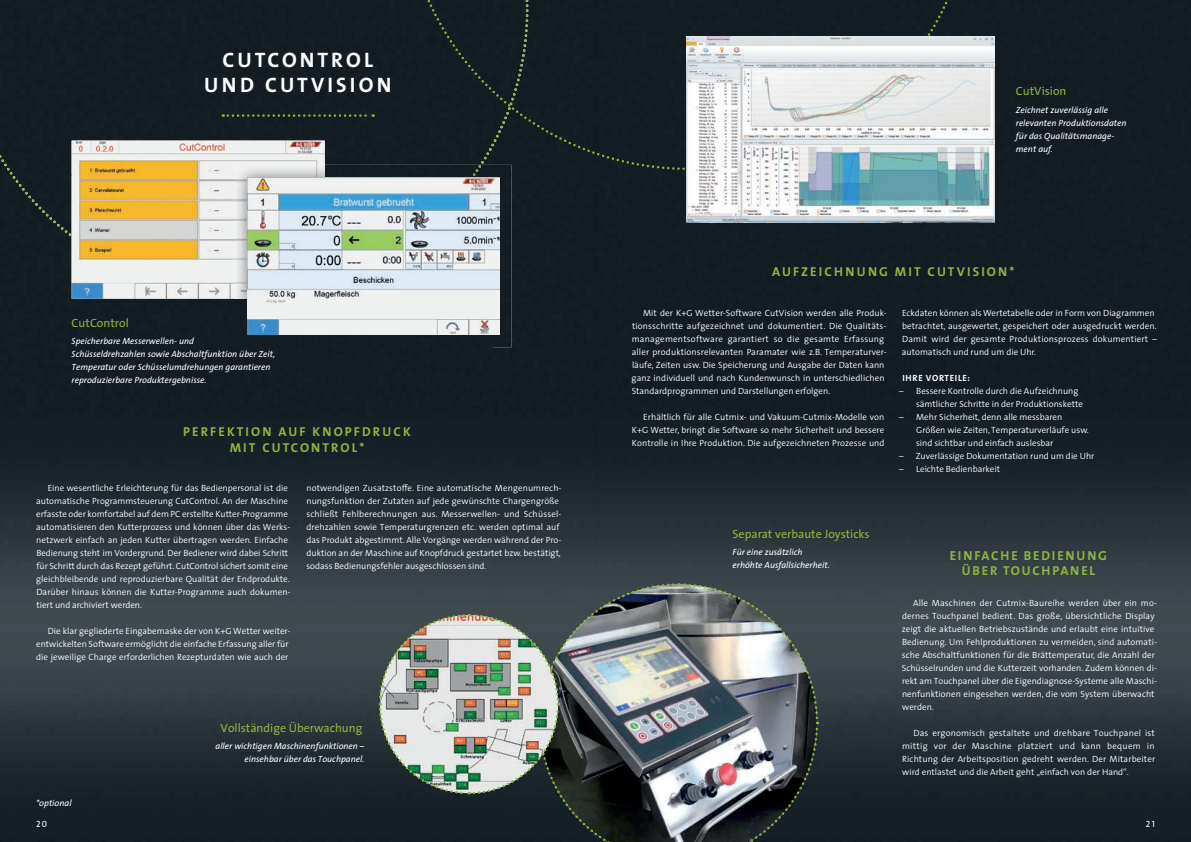
<style>
.page{position:relative;width:1191px;height:842px;background:#fff}
.page>*{position:absolute;margin:0;border:0;box-sizing:border-box;transform-origin:0 0}
.t1{font:21px/25.2px "The Sans Bold Caps";letter-spacing:.15em;color:#fff;text-align:center}
.t2{font:700 13px/15.6px "The Sans";letter-spacing:.16em;color:#8eb63e;text-align:center}
.t3{font:700 13px/15.6px "The Sans";letter-spacing:.135em;color:#8eb63e;text-align:center}
.t4{font:12px "The Sans";color:#8eb63e}
.t5{font:300 9px/13px "The Sans";color:#fff}
.t6{font:italic 9px/13px "The Sans";color:#fff}
.t7{font:700 9px "The Sans";letter-spacing:.075em;color:#fff}
.t8{font:9px "The Sans Regular Caps";color:#fff}
</style>
<div class="page">
<img style="left:595px;top:0;width:596px;height:842px">
<img style="left:0;top:295px;width:104px;height:547px">
<img style="left:492px;top:203px;width:103px;height:379px">
<img style="left:104px;top:299px;width:140px;height:543px">
<img style="left:244px;top:347px;width:248px;height:495px">
<div style="left:528px;top:0;width:252px;height:203px;background:#131c23"></div>
<div style="left:780px;top:0;width:226px;height:155px;background:#131c23"></div>
<div style="left:513px;top:0;width:15px;height:278px;background:#131c23"></div>
<div style="left:0;top:0;width:513px;height:279px;background:#131c23"></div>
<img style="left:72px;top:141px;width:253px;height:158px">
<div style="left:304px;top:165px;width:207px;height:182px;background:#131c23"></div>
<img style="left:234px;top:299px;width:70px;height:48px">
<img style="left:425px;top:165px;width:56px;height:12px">
<img style="left:234px;top:165px;width:91px;height:134px">
<img style="left:247px;top:177px;width:252px;height:158px">
<svg style="left:223px;top:114px;width:151px;height:3px"></svg>
<img style="left:687px;top:36px;width:308px;height:186px">
<img style="left:377px;top:582px;width:442px;height:260px">
<h1 class="t1" style="left:204px;top:46px;width:189px">CUTCONTROL<br>UND CUTVISION</h1>
<h3 class="t4" style="left:72px;top:313px;width:59px">CutControl</h3>
<p class="t6" style="left:72px;top:334px;width:205px">Speicherbare Messerwellen- und<br>Schüsseldrehzahlen sowie Abschaltfunktion über Zeit, Temperatur oder Schüsselumdrehungen garantieren reproduzierbare Produktergebnisse.</p>
<h2 class="t2" style="left:183px;top:424px;width:229px">PERFEKTION AUF KNOPFDRUCK<br>MIT CUTCONTROL*</h2>
<p class="t5" style="left:36px;top:482px;width:256px;text-indent:12px">Eine wesentliche Erleichterung für das Bedienpersonal ist die automatische Programmsteuerung CutControl. An der Maschine erfasste oder komfortabel auf dem PC erstellte Kutter-Programme automatisieren den Kutterprozess und können über das Werks&shy;netzwerk einfach an jeden Kutter übertragen werden. Einfache Bedienung steht im Vordergrund. Der Bediener wird dabei Schritt für Schritt durch das Rezept geführt. CutControl sichert somit eine gleichbleibende und reproduzierbare Qualität der Endprodukte.<br>Darüber hinaus können die Kutter-Programme auch dokumen&shy;tiert und archiviert werden.</p>
<p class="t5" style="left:36px;top:625px;width:256px;text-indent:11px">Die klar gegliederte Eingabemaske der von K+G Wetter weiter&shy;entwickelten Software ermöglicht die einfache Erfassung aller für die jeweilige Charge erforderlichen Rezepturdaten wie auch der</p>
<p class="t5" style="left:306px;top:482px;width:257px">notwendigen Zusatzstoffe. Eine automatische Mengenumrech&shy;nungsfunktion der Zutaten auf jede gewünschte Chargengröße schließt Fehlberechnungen aus. Messerwellen- und Schüssel&shy;drehzahlen sowie Temperaturgrenzen etc. werden optimal auf das Produkt abgestimmt. Alle Vorgänge werden während der Pro&shy;duktion an der Maschine auf Knopfdruck gestartet bzw. bestätigt, sodass Bedienungsfehler ausgeschlossen sind.</p>
<h3 class="t4" style="left:221px;top:718px;width:143px">Vollständige Überwachung</h3>
<p class="t6" style="left:215px;top:739px;width:150px;text-align:right">aller wichtigen Maschinenfunktionen – einsehbar über das Touchpanel.</p>
<h3 class="t4" style="left:1016px;top:81px;width:52px">CutVision</h3>
<p class="t6" style="left:1016px;top:103px;width:112px">Zeichnet zuverlässig alle relevanten Produktionsdaten für das Qualitätsmanage&shy;ment auf.</p>
<h2 class="t2" style="left:772px;top:264px;width:244px">AUFZEICHNUNG MIT CUTVISION*</h2>
<p class="t5" style="left:631px;top:306px;width:257px;text-indent:12px">Mit der K+G Wetter-Software CutVision werden alle Produk&shy;tionsschritte aufgezeichnet und dokumentiert. Die Qualitäts&shy;managementsoftware garantiert so die gesamte Erfassung aller produktionsrelevanten Paramater wie z.B. Temperaturver&shy;läufe, Zeiten usw. Die Speicherung und Ausgabe der Daten kann ganz individuell und nach Kundenwunsch in unterschiedlichen Standardprogrammen und Darstellungen erfolgen.</p>
<p class="t5" style="left:632px;top:410px;width:254px;text-align:justify;text-indent:11px">Erhältlich für alle Cutmix- und Vakuum-Cutmix-Modelle von K+G Wetter, bringt die Software so mehr Sicherheit und bessere Kontrolle in Ihre Produktion. Die aufgezeichneten Prozesse und</p>
<p class="t5" style="left:902px;top:306px;width:256px">Eckdaten können als Wertetabelle oder in Form von Diagrammen betrachtet, ausgewertet, gespeichert oder ausgedruckt werden.<br>Damit wird der gesamte Produktionsprozess dokumentiert – automatisch und rund um die Uhr.</p>
<p class="t7" style="left:902px;top:370px;width:69px">IHRE VORTEILE:</p>
<p class="t5" style="left:916px;top:384px;width:168px;text-indent:-17px">– Bessere Kontrolle durch die Aufzeichnung sämtlicher Schritte in der Produktionskette</p>
<p class="t5" style="left:916px;top:410px;width:174px;text-indent:-17px">– Mehr Sicherheit, denn alle messbaren<br>Größen wie Zeiten, Temperaturverläufe usw. sind sichtbar und einfach auslesbar</p>
<p class="t5" style="left:899px;top:449px;width:197px">– Zuverlässige Dokumentation rund um die Uhr</p>
<p class="t5" style="left:899px;top:462px;width:102px">– Leichte Bedienbarkeit</p>
<h3 class="t4" style="left:732px;top:524px;width:138px">Separat verbaute Joysticks</h3>
<p class="t6" style="left:732px;top:545px;width:99px">Für eine zusätzlich erhöhte Ausfallsicherheit.</p>
<h2 class="t3" style="left:949px;top:547px;width:159px">EINFACHE BEDIENUNG<br>ÜBER TOUCHPANEL</h2>
<p class="t5" style="left:901px;top:596px;width:257px;text-indent:11px">Alle Maschinen der Cutmix-Baureihe werden über ein mo&shy;dernes Touchpanel bedient. Das große, übersichtliche Display zeigt die aktuellen Betriebszustände und erlaubt eine intuitive Bedienung. Um Fehlproduktionen zu vermeiden, sind automati&shy;sche Abschaltfunktionen für die Brättemperatur, die Anzahl der Schüsselrunden und die Kutterzeit vorhanden. Zudem können di&shy;rekt am Touchpanel über die Eigendiagnose-Systeme alle Maschi&shy;nenfunktionen eingesehen werden, die vom System überwacht werden.</p>
<p class="t5" style="left:902px;top:726px;width:255px;text-align:justify;text-indent:11px">Das ergonomisch gestaltete und drehbare Touchpanel ist mittig vor der Maschine platziert und kann bequem in Richtung der Arbeitsposition gedreht werden. Der Mitarbeiter wird entlastet und die Arbeit geht „einfach von der Hand“.</p>
<p class="t6" style="left:36px;top:796px;width:37px">*optional</p>
<p class="t8" style="left:36px;top:819px;width:13px">20</p>
<p class="t8" style="left:1146px;top:819px;width:11px">21</p>
</div>
